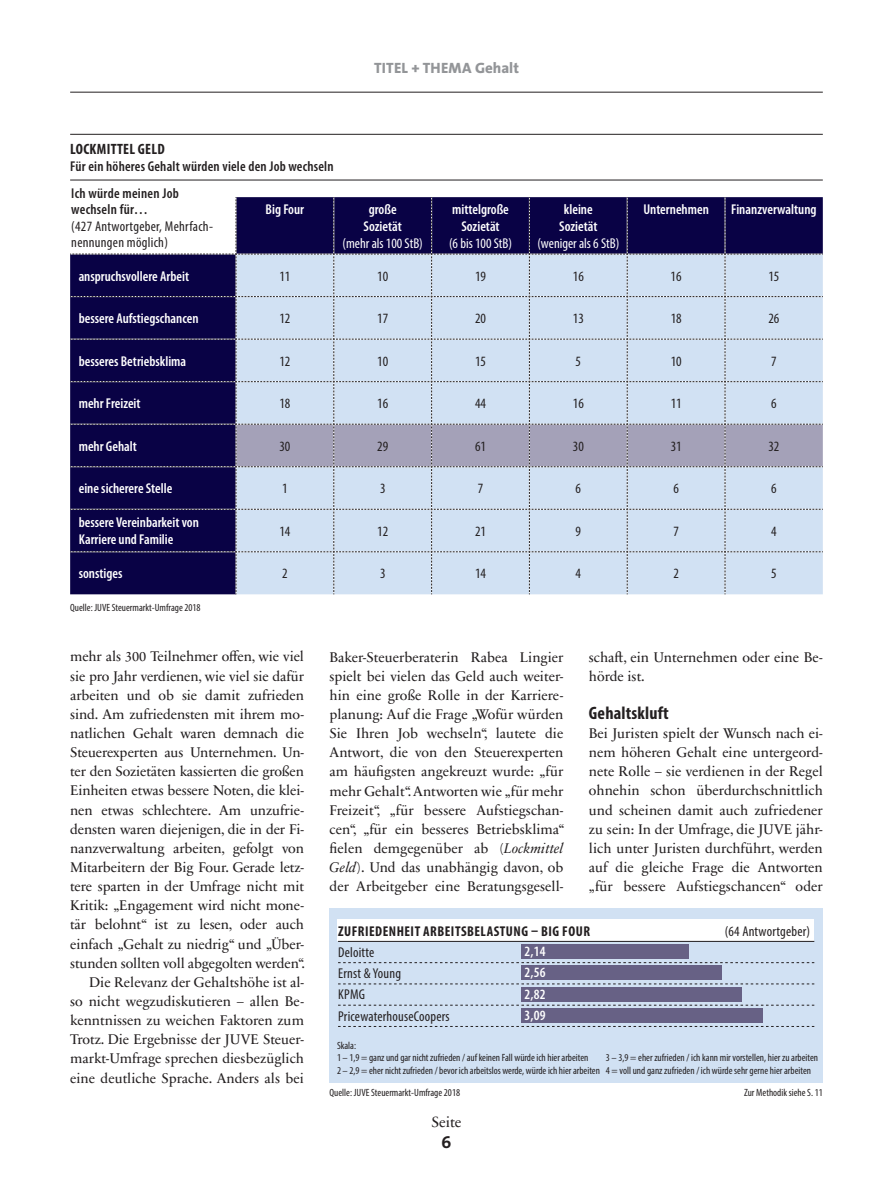
<style>
.page{position:relative;width:893px;height:1191px;background:#fff}
.page>*{position:absolute;margin:0;border:0;box-sizing:border-box;transform-origin:0 0}
.t1{font:700 condensed 18px "Myriad Pro";letter-spacing:.01em;color:#231f20}
.t2{font:700 18px "The Sans B W7";color:#231f20}
.t3{font:800 15px "The Sans B W8";letter-spacing:.015em;color:#939598}
.t4{font:700 condensed 15px "Myriad Pro";letter-spacing:.02em;color:#231f20}
.t5{font:15px "Sabon Next LT Pro";color:#231f20}
.t6{font:14.25px/19.2px "Sabon Next LT Pro";letter-spacing:-.01em;color:#231f20;text-align:justify}
.t7{font:600 condensed 14.25px/17.1px "Myriad Pro";color:#fff;text-align:center}
.t8{font:condensed 14.25px/21.3px "Myriad Pro";letter-spacing:.015em;color:#231f20}
.t9{font:600 condensed 14.25px/16.5px "Myriad Pro";letter-spacing:.015em;color:#231f20}
.t10{font:condensed 14.25px "Myriad Pro";color:#fff}
.t11{font:700 condensed 14.25px "Myriad Pro";letter-spacing:.035em;color:#231f20}
.t12{font:condensed 10.5px/12.6px "Myriad Pro";color:#231f20}
.s1{font-style:italic}
</style>
<div class="page">
<div style="left:330px;top:908px;width:493px;height:174px;background:#d1e1f3"></div>
<div style="left:337px;top:919px;width:476px;height:21px;background:#fff"></div>
<hr style="left:70px;top:92px;width:753px;height:1px;background:#231f20">
<hr style="left:70px;top:180px;width:753px;height:1px;background:#231f20">
<hr style="left:70px;top:134px;width:753px;height:1px;background:#231f20">
<svg style="left:70px;top:197px;width:753px;height:397px;background:#9298b8"></svg>
<hr style="left:338px;top:941px;width:476px;height:1px;background:#231f20">
<svg style="left:338px;top:962px;width:476px;height:1px"></svg>
<svg style="left:338px;top:983px;width:476px;height:1px"></svg>
<svg style="left:338px;top:1005px;width:476px;height:1px"></svg>
<svg style="left:338px;top:1026px;width:476px;height:1px"></svg>
<div style="left:521px;top:945px;width:168px;height:14px;background:#676185"></div>
<div style="left:521px;top:966px;width:200px;height:14px;background:#676185"></div>
<div style="left:521px;top:987px;width:221px;height:14px;background:#676185"></div>
<div style="left:521px;top:1008px;width:242px;height:14px;background:#676185"></div>
<p class="t3" style="left:374px;top:58px;width:146px">TITEL + THEMA Gehalt</p>
<p class="t4" style="left:70px;top:139px;width:96px">LOCKMITTEL GELD</p>
<p class="t9" style="left:70px;top:158px;width:265px">Für ein höheres Gehalt würden viele den Job wechseln</p>
<p class="t9" style="left:71px;top:185px;width:109px">Ich würde meinen Job wechseln für…</p>
<p class="t8" style="left:71px;top:217px;width:143px;line-height:16.5px">(427 Antwortgeber, Mehrfach&shy;nennungen möglich)</p>
<p class="t7" style="left:266px;top:201px;width:40px">Big Four</p>
<p class="t7" style="left:364px;top:201px;width:40px">große<br>Sozietät</p>
<p class="t10" style="left:342px;top:235px;width:82px">(mehr als 100 StB)</p>
<p class="t7" style="left:452px;top:201px;width:58px">mittelgroße<br>Sozietät</p>
<p class="t10" style="left:449px;top:235px;width:64px">(6 bis 100 StB)</p>
<p class="t7" style="left:559px;top:201px;width:40px">kleine<br>Sozietät</p>
<p class="t10" style="left:537px;top:235px;width:83px">(weniger als 6 StB)</p>
<p class="t7" style="left:643px;top:201px;width:67px">Unternehmen</p>
<p class="t7" style="left:731px;top:201px;width:87px">Finanzverwaltung</p>
<p class="t7" style="left:79px;top:268px;width:112px">anspruchsvollere Arbeit</p>
<p class="t8" style="left:279px;top:265px;width:12px">11</p>
<p class="t8" style="left:377px;top:265px;width:12px">10</p>
<p class="t8" style="left:475px;top:265px;width:12px">19</p>
<p class="t8" style="left:573px;top:265px;width:12px">16</p>
<p class="t8" style="left:671px;top:265px;width:12px">16</p>
<p class="t8" style="left:768px;top:265px;width:12px">15</p>
<p class="t7" style="left:79px;top:310px;width:121px">bessere Aufstiegschancen</p>
<p class="t8" style="left:279px;top:308px;width:12px">12</p>
<p class="t8" style="left:377px;top:308px;width:12px">17</p>
<p class="t8" style="left:475px;top:308px;width:12px">20</p>
<p class="t8" style="left:573px;top:308px;width:12px">13</p>
<p class="t8" style="left:671px;top:308px;width:12px">18</p>
<p class="t8" style="left:768px;top:308px;width:12px">26</p>
<p class="t7" style="left:79px;top:353px;width:109px">besseres Betriebsklima</p>
<p class="t8" style="left:279px;top:350px;width:12px">12</p>
<p class="t8" style="left:377px;top:350px;width:12px">10</p>
<p class="t8" style="left:475px;top:350px;width:12px">15</p>
<p class="t8" style="left:576px;top:350px;width:7px">5</p>
<p class="t8" style="left:671px;top:350px;width:12px">10</p>
<p class="t8" style="left:771px;top:350px;width:7px">7</p>
<p class="t7" style="left:79px;top:395px;width:63px">mehr Freizeit</p>
<p class="t8" style="left:279px;top:393px;width:12px">18</p>
<p class="t8" style="left:377px;top:393px;width:12px">16</p>
<p class="t8" style="left:475px;top:393px;width:12px">44</p>
<p class="t8" style="left:573px;top:393px;width:12px">16</p>
<p class="t8" style="left:671px;top:393px;width:12px">11</p>
<p class="t8" style="left:771px;top:393px;width:7px">6</p>
<p class="t7" style="left:79px;top:438px;width:60px">mehr Gehalt</p>
<p class="t8" style="left:279px;top:435px;width:12px">30</p>
<p class="t8" style="left:377px;top:435px;width:12px">29</p>
<p class="t8" style="left:475px;top:435px;width:12px">61</p>
<p class="t8" style="left:573px;top:435px;width:12px">30</p>
<p class="t8" style="left:671px;top:435px;width:12px">31</p>
<p class="t8" style="left:768px;top:435px;width:12px">32</p>
<p class="t7" style="left:79px;top:480px;width:95px">eine sicherere Stelle</p>
<p class="t8" style="left:282px;top:478px;width:7px">1</p>
<p class="t8" style="left:380px;top:478px;width:7px">3</p>
<p class="t8" style="left:478px;top:478px;width:7px">7</p>
<p class="t8" style="left:576px;top:478px;width:7px">6</p>
<p class="t8" style="left:673px;top:478px;width:7px">6</p>
<p class="t8" style="left:771px;top:478px;width:7px">6</p>
<p class="t7" style="left:79px;top:514px;width:122px;text-align:left">bessere Vereinbarkeit von<br>Karriere und Familie</p>
<p class="t8" style="left:279px;top:520px;width:12px">14</p>
<p class="t8" style="left:377px;top:520px;width:12px">12</p>
<p class="t8" style="left:475px;top:520px;width:12px">21</p>
<p class="t8" style="left:576px;top:520px;width:7px">9</p>
<p class="t8" style="left:673px;top:520px;width:7px">7</p>
<p class="t8" style="left:771px;top:520px;width:7px">4</p>
<p class="t7" style="left:79px;top:565px;width:45px">sonstiges</p>
<p class="t8" style="left:282px;top:563px;width:7px">2</p>
<p class="t8" style="left:380px;top:563px;width:7px">3</p>
<p class="t8" style="left:475px;top:563px;width:12px">14</p>
<p class="t8" style="left:576px;top:563px;width:7px">4</p>
<p class="t8" style="left:673px;top:563px;width:7px">2</p>
<p class="t8" style="left:771px;top:563px;width:7px">5</p>
<p class="t12" style="left:70px;top:601px;width:132px">Quelle: JUVE Steuermarkt-Umfrage 2018</p>
<p class="t6" style="left:70px;top:646px;width:236px;text-align:right">mehr als 300 Teilnehmer offen, wie viel sie pro Jahr verdienen, wie viel sie dafür arbeiten und ob sie damit zufrieden sind. Am zufriedensten mit ihrem mo&shy;natlichen Gehalt waren demnach die Steuerexperten aus Unternehmen. Un&shy;ter den Sozietäten kassierten die großen Einheiten etwas bessere Noten, die klei&shy;nen etwas schlechtere. Am unzufrie&shy;densten waren diejenigen, die in der Fi&shy;nanzverwaltung arbeiten, gefolgt von Mitarbeitern der Big Four. Gerade letz&shy;tere sparten in der Umfrage nicht mit Kritik: „Engagement wird nicht mone&shy;tär belohnt“ ist zu lesen, oder auch einfach „Gehalt zu niedrig“ und „Über&shy;stunden sollten voll abgegolten werden“.<br>Die Relevanz der Gehaltshöhe ist al-<br>so nicht wegzudiskutieren – allen Be&shy;kenntnissen zu weichen Faktoren zum Trotz. Die Ergebnisse der JUVE Steuer&shy;markt-Umfrage sprechen diesbezüglich eine deutliche Sprache. Anders als bei</p>
<p class="t6" style="left:330px;top:646px;width:237px">Baker-Steuerberaterin Rabea Lingier spielt bei vielen das Geld auch weiter&shy;hin eine große Rolle in der Karriere&shy;planung: Auf die Frage „Wofür würden Sie Ihren Job wechseln“, lautete die Antwort, die von den Steuerexperten am häufigsten angekreuzt wurde: „für mehr Gehalt“. Antworten wie „für mehr Freizeit“, „für bessere Aufstiegschan&shy;cen“, „für ein besseres Betriebsklima“ fielen demgegenüber ab (<span class="s1">Lockmittel Geld</span>). Und das unabhängig davon, ob der Arbeitgeber eine Beratungsgesell-</p>
<p class="t6" style="left:589px;top:646px;width:235px">schaft, ein Unternehmen oder eine Be&shy;hörde ist.</p>
<p class="t1" style="left:589px;top:701px;width:81px">Gehaltskluft</p>
<p class="t6" style="left:589px;top:723px;width:235px">Bei Juristen spielt der Wunsch nach ei&shy;nem höheren Gehalt eine untergeord&shy;nete Rolle – sie verdienen in der Regel ohnehin schon überdurchschnittlich und scheinen damit auch zufriedener zu sein: In der Umfrage, die JUVE jähr&shy;lich unter Juristen durchführt, werden auf die gleiche Frage die Antworten „für bessere Aufstiegschancen“ oder</p>
<p class="t11" style="left:338px;top:922px;width:253px">ZUFRIEDENHEIT ARBEITSBELASTUNG – BIG FOUR</p>
<p class="t8" style="left:725px;top:920px;width:87px">(64 Antwortgeber)</p>
<p class="t8" style="left:338px;top:941px;width:113px">Deloitte<br>Ernst &amp; Young<br>KPMG<br>PricewaterhouseCoopers</p>
<p class="t7" style="left:524px;top:941px;width:23px;line-height:21.1px;text-align:justify">2,14<br>2,56<br>2,82<br>3,09</p>
<p class="t12" style="left:337px;top:1038px;width:264px">Skala:<br>1 – 1,9 = ganz und gar nicht zufrieden / auf keinen Fall würde ich hier arbeiten<br>2 – 2,9 = eher nicht zufrieden / bevor ich arbeitslos werde, würde ich hier arbeiten</p>
<p class="t12" style="left:606px;top:1051px;width:214px">3 – 3,9 = eher zufrieden / ich kann mir vorstellen, hier zu arbeiten<br>4 = voll und ganz zufrieden / ich würde sehr gerne hier arbeiten</p>
<p class="t12" style="left:330px;top:1086px;width:132px">Quelle: JUVE Steuermarkt-Umfrage 2018</p>
<p class="t12" style="left:744px;top:1086px;width:80px">Zur Methodik siehe S. 11</p>
<p class="t5" style="left:431px;top:1110px;width:32px">Seite</p>
<p class="t2" style="left:442px;top:1130px;width:11px">6</p>
</div>
